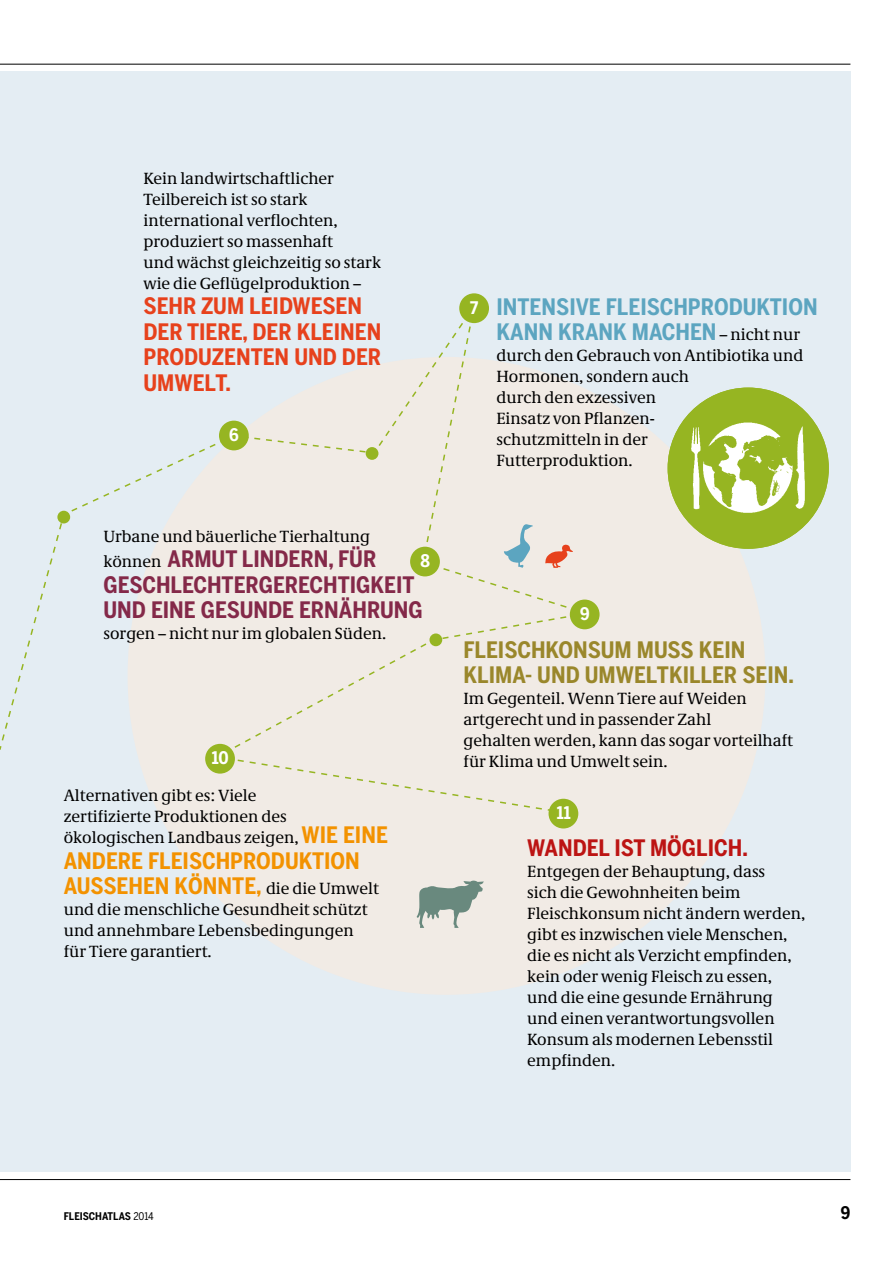
<style>
.page{position:relative;width:893px;height:1263px;background:#fff}
.page>*{position:absolute;margin:0;border:0;box-sizing:border-box;transform-origin:0 0}
.t1{font:700 22.5px/25.5px "Benton Sans Cond";color:#842949}
.t2{font:700 22.5px/25.5px "Benton Sans Cond";color:#e7411c}
.t3{font:700 22.5px/25.5px "Benton Sans Cond";color:#5ca5c0}
.t4{font:700 22.5px/25.5px "Benton Sans Cond";color:#f39200}
.t5{font:700 22.5px/25.5px "Benton Sans Cond";color:#9a872b}
.t6{font:700 22.5px "Benton Sans Cond";color:#bc1413}
.t7{font:700 17.25px "Benton Sans Cond";color:#fff}
.t8{font:700 17.25px "Benton Sans Cond";color:#000}
.t9{font:16.5px/21px "Demos Pro";color:#000}
.t10{font:700 10.5px "Benton Sans Cond";color:#000}
.s1{font-family:"Demos Pro";font-weight:400;font-size:16.5px;color:#000}
.s2{font-family:"Benton Sans Cond";font-weight:700;font-size:22.5px;color:#f39200}
.s3{font-weight:400}
</style>
<div class="page">
<div style="left:0;top:71px;width:850px;height:1100px;background:#e4edf3"></div>
<div style="left:128px;top:357px;width:637px;height:638px;background:#f1ebe5;border-radius:50%"></div>
<hr style="left:0;top:1179px;width:850px;height:1px;background:#000">
<hr style="left:0;top:64px;width:850px;height:1px;background:#000">
<svg style="left:668px;top:388px;width:161px;height:161px;background:#aac34e"></svg>
<div style="left:459px;top:293px;width:30px;height:30px;background:#96b522;border-radius:50%"></div>
<div style="left:570px;top:599px;width:30px;height:30px;background:#96b522;border-radius:50%"></div>
<div style="left:549px;top:799px;width:29px;height:29px;background:#96b522;border-radius:50%"></div>
<div style="left:57px;top:511px;width:13px;height:12px;background:#96b522;border-radius:50%"></div>
<svg style="left:417px;top:880px;width:67px;height:48px"></svg>
<svg style="left:70px;top:309px;width:513px;height:504px"></svg>
<p class="t9" style="left:144px;top:168px;width:239px">Kein landwirtschaftlicher<br>Teilbereich ist so stark international verflochten, produziert so massenhaft<br>und wächst gleichzeitig so stark wie die Geflügelproduktion –</p>
<h1 class="t2" style="left:144px;top:294px;width:239px">SEHR ZUM LEIDWESEN<br>DER TIERE, DER KLEINEN<br>PRODUZENTEN UND DER<br>UMWELT.</h1>
<h1 class="t3" style="left:496px;top:294px;width:323px">INTENSIVE FLEISCHPRODUKTION<br>KANN KRANK MACHEN <span class="s1">– nicht nur</span></h1>
<p class="t7" style="left:470px;top:297px;width:10px">7</p>
<p class="t9" style="left:496px;top:345px;width:308px">durch den Gebrauch von Antibiotika und<br>Hormonen, sondern auch<br>durch den exzessiven<br>Einsatz von Pflanzen-<br>schutzmitteln in der<br>Futterproduktion.</p>
<p class="t7" style="left:229px;top:425px;width:11px">6</p>
<p class="t9" style="left:103px;top:526px;width:268px">Urbane und bäuerliche Tierhaltung</p>
<h1 class="t1" style="left:103px;top:547px;width:321px"><span class="s1">können</span> ARMUT LINDERN, FÜR<br>GESCHLECHTERGERECHTIGKEIT<br>UND EINE GESUNDE ERNÄHRUNG</h1>
<p class="t9" style="left:103px;top:623px;width:284px">sorgen – nicht nur im globalen Süden.</p>
<p class="t7" style="left:420px;top:551px;width:11px">8</p>
<p class="t7" style="left:212px;top:748px;width:19px">10</p>
<p class="t9" style="left:64px;top:785px;width:326px">Alternativen gibt es: Viele<br>zertifizierte Produktionen des ökologischen Landbaus zeigen, <span class="s2">WIE EINE</span></p>
<h1 class="t4" style="left:64px;top:848px;width:317px">ANDERE FLEISCHPRODUKTION<br>AUSSEHEN KÖNNTE, <span class="s1">die die Umwelt</span></h1>
<p class="t9" style="left:64px;top:899px;width:305px">und die menschliche Gesundheit schützt und annehmbare Lebensbedingungen für Tiere garantiert.</p>
<p class="t7" style="left:580px;top:604px;width:11px">9</p>
<h1 class="t5" style="left:463px;top:637px;width:332px">FLEISCHKONSUM MUSS KEIN<br>KLIMA- UND UMWELTKILLER SEIN.</h1>
<p class="t9" style="left:463px;top:688px;width:331px">Im Gegenteil. Wenn Tiere auf Weiden artgerecht und in passender Zahl<br>gehalten werden, kann das sogar vorteilhaft für Klima und Umwelt sein.</p>
<p class="t7" style="left:557px;top:803px;width:15px">11</p>
<h1 class="t6" style="left:527px;top:834px;width:222px">WANDEL IST MÖGLICH.</h1>
<p class="t9" style="left:527px;top:861px;width:279px">Entgegen der Behauptung, dass<br>sich die Gewohnheiten beim<br>Fleischkonsum nicht ändern werden, gibt es inzwischen viele Menschen, die es nicht als Verzicht empfinden, kein oder wenig Fleisch zu essen, und die eine gesunde Ernährung und einen verantwortungsvollen<br>Konsum als modernen Lebensstil empfinden.</p>
<p class="t10" style="left:64px;top:1210px;width:91px">FLEISCHATLAS <span class="s3">2014</span></p>
<p class="t8" style="left:841px;top:1203px;width:11px">9</p>
</div>
